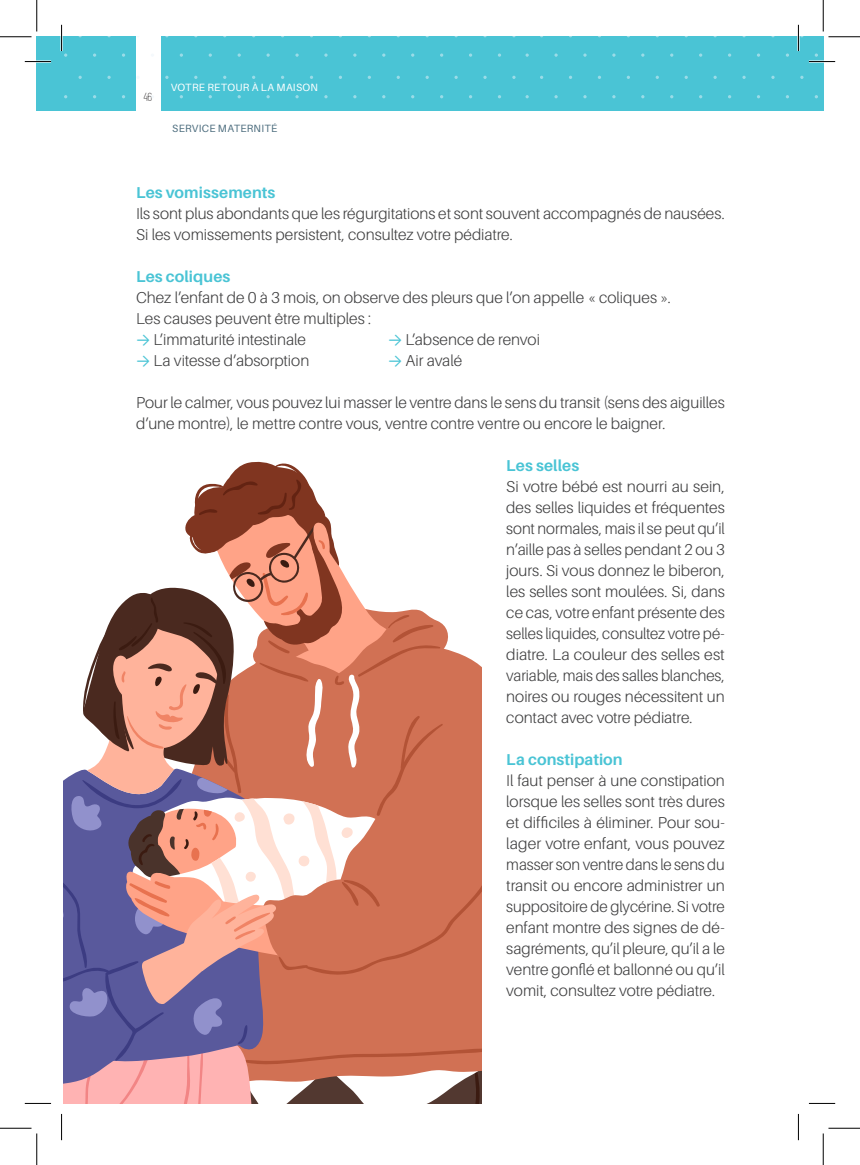
<style>
.page{position:relative;width:860px;height:1165px;background:#fff}
.page>*{position:absolute;margin:0;border:0;box-sizing:border-box;transform-origin:0 0}
.BODY{font:300 15.75px/21px "Aileron";color:#3e3e3f}
.BODY-2{font:700 15.75px "Aileron";letter-spacing:.005em;color:#4ac4d5}
.t1{font:12.25px "Simplifica";color:#231f20}
.t2{font:10.5px "Aileron";letter-spacing:.03em;color:#fff}
.t3{font:10.5px "Aileron";letter-spacing:.025em;color:#4d6d7e}
.s1{font-family:"Calibri";font-weight:400;color:#4ac4d5}
</style>
<div class="page">
<div style="left:37px;top:37px;width:99px;height:74px;background:#4ac4d5"></div>
<div style="left:161px;top:37px;width:637px;height:74px;background:#4ac4d5"></div>
<div style="left:798px;top:37px;width:25px;height:74px;background:#4ac4d5"></div>
<svg style="left:122px;top:53px;width:3px;height:4px"></svg>
<svg style="left:266px;top:53px;width:4px;height:4px"></svg>
<svg style="left:295px;top:53px;width:4px;height:4px"></svg>
<svg style="left:324px;top:53px;width:4px;height:4px"></svg>
<svg style="left:498px;top:53px;width:3px;height:4px"></svg>
<svg style="left:525px;top:53px;width:4px;height:4px"></svg>
<svg style="left:554px;top:53px;width:4px;height:4px"></svg>
<svg style="left:757px;top:53px;width:3px;height:4px"></svg>
<svg style="left:63px;top:461px;width:418px;height:642px"></svg>
<hr style="left:25px;top:60px;width:26px;height:3px;background:#fff">
<hr style="left:809px;top:60px;width:26px;height:3px;background:#fff">
<hr style="left:60px;top:25px;width:3px;height:26px;background:#fff">
<hr style="left:797px;top:25px;width:2px;height:26px;background:#fff">
<svg style="left:25px;top:61px;width:26px;height:1px"></svg>
<svg style="left:809px;top:53px;width:26px;height:9px"></svg>
<svg style="left:25px;top:1103px;width:26px;height:1px"></svg>
<svg style="left:809px;top:1103px;width:26px;height:1px"></svg>
<svg style="left:61px;top:25px;width:6px;height:32px"></svg>
<svg style="left:61px;top:1114px;width:1px;height:26px"></svg>
<svg style="left:798px;top:25px;width:5px;height:26px"></svg>
<svg style="left:798px;top:1114px;width:1px;height:26px"></svg>
<hr style="left:0;top:36px;width:32px;height:1px;background:#000">
<hr style="left:828px;top:36px;width:32px;height:1px;background:#000">
<hr style="left:0;top:1128px;width:32px;height:1px;background:#000">
<hr style="left:828px;top:1128px;width:32px;height:1px;background:#000">
<hr style="left:36px;top:0;width:1px;height:32px;background:#000">
<hr style="left:36px;top:1133px;width:1px;height:32px;background:#000">
<hr style="left:823px;top:0;width:1px;height:32px;background:#000">
<hr style="left:823px;top:1133px;width:1px;height:32px;background:#000">
<p class="t1" style="left:144px;top:91px;width:10px">46</p>
<p class="t2" style="left:171px;top:82px;width:149px">VOTRE RETOUR À LA MAISON</p>
<p class="t3" style="left:172px;top:123px;width:107px">SERVICE MATERNITÉ</p>
<p class="BODY-2" style="left:136px;top:184px;width:141px">Les vomissements</p>
<p class="BODY" style="left:136px;top:203px;width:590px">Ils sont plus abondants que les régurgitations et sont souvent accompagnés de nausées.<br>Si les vomissements persistent, consultez votre pédiatre.</p>
<p class="BODY-2" style="left:136px;top:268px;width:96px">Les coliques</p>
<p class="BODY" style="left:136px;top:287px;width:536px">Chez l’enfant de 0 à 3 mois, on observe des pleurs que l’on appelle « coliques ».</p>
<p class="BODY" style="left:136px;top:308px;width:237px">Les causes peuvent être multiples :</p>
<p class="BODY" style="left:136px;top:329px;width:171px"><span class="s1">→</span> L’immaturité intestinale</p>
<p class="BODY" style="left:388px;top:329px;width:153px"><span class="s1">→</span> L’absence de renvoi</p>
<p class="BODY" style="left:136px;top:350px;width:175px"><span class="s1">→</span> La vitesse d’absorption</p>
<p class="BODY" style="left:388px;top:350px;width:76px"><span class="s1">→</span> Air avalé</p>
<p class="BODY" style="left:136px;top:392px;width:590px">Pour le calmer, vous pouvez lui masser le ventre dans le sens du transit (sens des aiguilles d’une montre), le mettre contre vous, ventre contre ventre ou encore le baigner.</p>
<p class="BODY-2" style="left:506px;top:457px;width:74px">Les selles</p>
<p class="BODY" style="left:506px;top:476px;width:220px;text-align:justify">Si votre bébé est nourri au sein, des selles liquides et fréquentes sont normales, mais il se peut qu’il n’aille pas à selles pendant 2 ou 3 jours. Si vous donnez le biberon, les selles sont moulées. Si, dans ce cas, votre enfant présente des selles liquides, consultez votre pé&shy;diatre. La couleur des selles est variable, mais des salles blanches, noires ou rouges nécessitent un contact avec votre pédiatre.</p>
<p class="BODY-2" style="left:506px;top:751px;width:118px">La constipation</p>
<p class="BODY" style="left:506px;top:770px;width:220px;text-align:justify">Il faut penser à une constipation lorsque les selles sont très dures et difficiles à éliminer. Pour sou&shy;lager votre enfant, vous pouvez masser son ventre dans le sens du transit ou encore administrer un suppositoire de glycérine. Si votre enfant montre des signes de dé&shy;sagréments, qu’il pleure, qu’il a le ventre gonflé et ballonné ou qu’il vomit, consultez votre pédiatre.</p>
</div>
